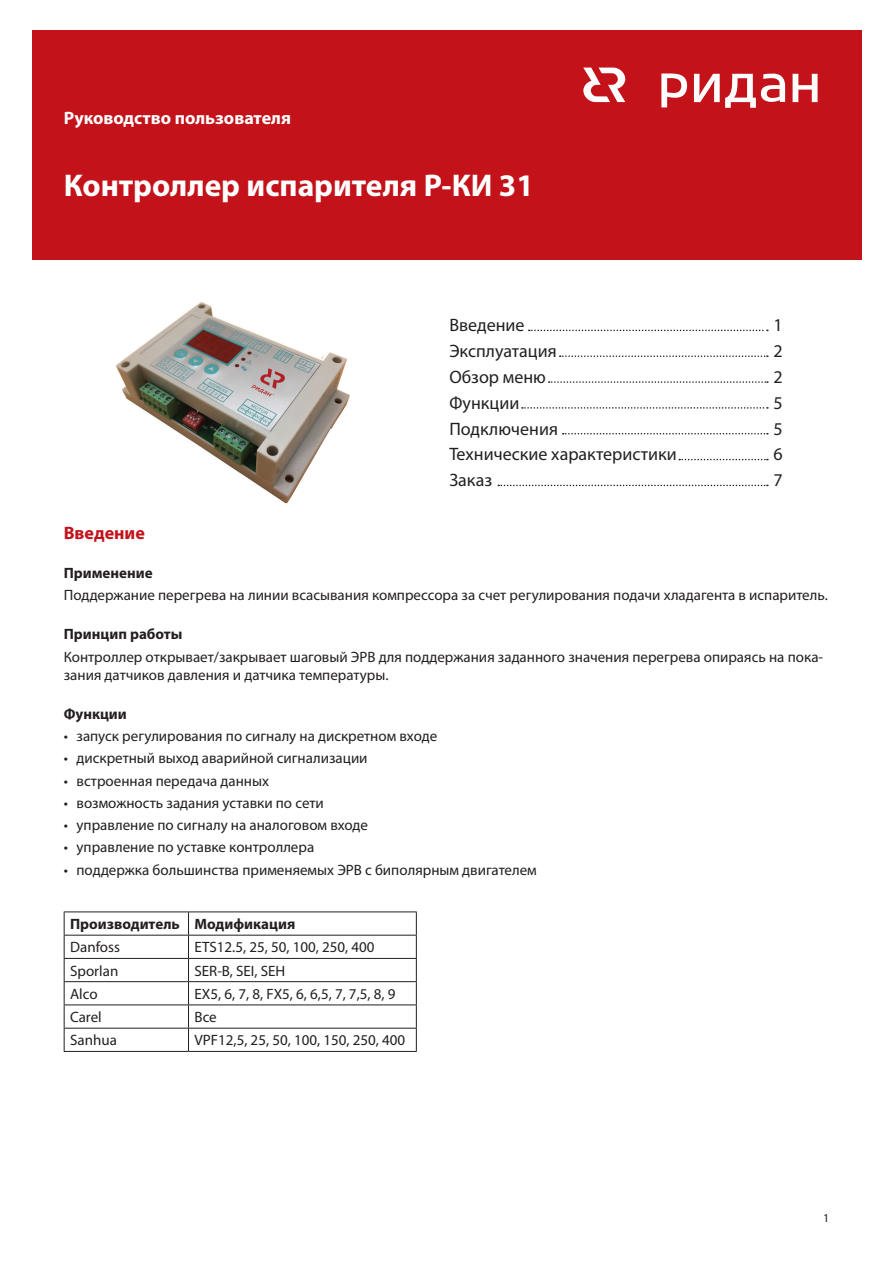
<style>
.page{position:relative;width:893px;height:1263px;background:#fff}
.page>*{position:absolute;margin:0;border:0;box-sizing:border-box;transform-origin:0 0}
.t1{font:700 31.5px "Myriad Pro";color:#fff}
.t2{font:18px "Myriad Pro";color:#231f20}
.t3{font:700 18px "Myriad Pro";color:#fff}
.t4{font:700 18px "Myriad Pro";color:#c4121a}
.t5{font:15px/18px "Myriad Pro";color:#231f20}
.t6{font:700 15px "Myriad Pro";color:#231f20}
.t7{font:12px "Myriad Pro";color:#231f20}
</style>
<div class="page">
<div style="left:32px;top:30px;width:829px;height:230px;background:#c4121a"></div>
<svg style="left:661px;top:73px;width:157px;height:35px"></svg>
<svg style="left:583px;top:68px;width:42px;height:34px"></svg>
<hr style="left:64px;top:911px;width:125px;height:1px;background:#231f20">
<hr style="left:189px;top:911px;width:228px;height:1px;background:#231f20">
<hr style="left:64px;top:935px;width:125px;height:1px;background:#231f20">
<hr style="left:189px;top:935px;width:228px;height:1px;background:#231f20">
<hr style="left:64px;top:958px;width:125px;height:1px;background:#231f20">
<hr style="left:189px;top:958px;width:228px;height:1px;background:#231f20">
<hr style="left:64px;top:981px;width:125px;height:1px;background:#231f20">
<hr style="left:189px;top:981px;width:228px;height:1px;background:#231f20">
<hr style="left:64px;top:1004px;width:125px;height:1px;background:#231f20">
<hr style="left:189px;top:1004px;width:228px;height:1px;background:#231f20">
<hr style="left:64px;top:1028px;width:125px;height:1px;background:#231f20">
<svg style="left:64px;top:912px;width:1px;height:139px"></svg>
<hr style="left:189px;top:1028px;width:228px;height:1px;background:#231f20">
<svg style="left:188px;top:912px;width:1px;height:139px"></svg>
<svg style="left:416px;top:912px;width:1px;height:139px"></svg>
<hr style="left:64px;top:1051px;width:125px;height:1px;background:#231f20">
<hr style="left:189px;top:1051px;width:228px;height:1px;background:#231f20">
<img style="left:115px;top:302px;width:235px;height:202px">
<svg style="left:529px;top:330px;width:239px;height:1px"></svg>
<svg style="left:560px;top:355px;width:208px;height:2px"></svg>
<svg style="left:549px;top:381px;width:219px;height:2px"></svg>
<svg style="left:522px;top:407px;width:246px;height:2px"></svg>
<svg style="left:563px;top:433px;width:205px;height:1px"></svg>
<svg style="left:679px;top:459px;width:89px;height:1px"></svg>
<svg style="left:498px;top:485px;width:270px;height:1px"></svg>
<p class="t3" style="left:64px;top:106px;width:229px">Руководство пользователя</p>
<h1 class="t1" style="left:64px;top:165px;width:472px">Контроллер испарителя Р-КИ 31</h1>
<p class="t2" style="left:449px;top:314px;width:77px">Введение</p>
<p class="t2" style="left:773px;top:314px;width:11px">1</p>
<p class="t2" style="left:449px;top:340px;width:109px">Эксплуатация</p>
<p class="t2" style="left:773px;top:340px;width:11px">2</p>
<p class="t2" style="left:449px;top:366px;width:98px">Обзор меню</p>
<p class="t2" style="left:773px;top:366px;width:11px">2</p>
<p class="t2" style="left:449px;top:392px;width:71px">Функции</p>
<p class="t2" style="left:773px;top:392px;width:11px">5</p>
<p class="t2" style="left:449px;top:417px;width:110px">Подключения</p>
<p class="t2" style="left:773px;top:417px;width:11px">5</p>
<p class="t2" style="left:449px;top:443px;width:229px">Технические характеристики</p>
<p class="t2" style="left:773px;top:443px;width:11px">6</p>
<p class="t2" style="left:449px;top:469px;width:44px">Заказ</p>
<p class="t2" style="left:773px;top:469px;width:11px">7</p>
<p class="t4" style="left:64px;top:521px;width:83px">Введение</p>
<p class="t6" style="left:64px;top:563px;width:90px">Применение</p>
<p class="t5" style="left:64px;top:586px;width:766px">Поддержание перегрева на линии всасывания компрессора за счет регулирования подачи хладагента в испаритель.</p>
<p class="t6" style="left:64px;top:625px;width:120px">Принцип работы</p>
<p class="t5" style="left:64px;top:647px;width:761px">Контроллер открывает/закрывает шаговый ЭРВ для поддержания заданного значения перегрева опираясь на пока&shy;зания датчиков давления и датчика температуры.</p>
<p class="t6" style="left:64px;top:704px;width:65px">Функции</p>
<p class="t5" style="left:64px;top:727px;width:375px">• запуск регулирования по сигналу на дискретном входе</p>
<p class="t5" style="left:64px;top:749px;width:305px">• дискретный выход аварийной сигнализации</p>
<p class="t5" style="left:64px;top:771px;width:207px">• встроенная передача данных</p>
<p class="t5" style="left:64px;top:794px;width:262px">• возможность задания уставки по сети</p>
<p class="t5" style="left:64px;top:816px;width:306px">• управление по сигналу на аналоговом входе</p>
<p class="t5" style="left:64px;top:838px;width:252px">• управление по уставке контроллера</p>
<p class="t5" style="left:64px;top:860px;width:475px">• поддержка большинства применяемых ЭРВ с биполярным двигателем</p>
<p class="t6" style="left:70px;top:914px;width:227px">Производитель Модификация</p>
<p class="t5" style="left:70px;top:938px;width:51px">Danfoss</p>
<p class="t5" style="left:195px;top:938px;width:182px">ETS12.5, 25, 50, 100, 250, 400</p>
<p class="t5" style="left:70px;top:961px;width:50px">Sporlan</p>
<p class="t5" style="left:195px;top:961px;width:92px">SER-B, SEI, SEH</p>
<p class="t5" style="left:70px;top:985px;width:29px">Alco</p>
<p class="t5" style="left:195px;top:985px;width:202px">EX5, 6, 7, 8, FX5, 6, 6,5, 7, 7,5, 8, 9</p>
<p class="t5" style="left:70px;top:1008px;width:33px">Carel</p>
<p class="t5" style="left:195px;top:1008px;width:24px">Все</p>
<p class="t5" style="left:70px;top:1031px;width:48px">Sanhua</p>
<p class="t5" style="left:195px;top:1031px;width:212px">VPF12,5, 25, 50, 100, 150, 250, 400</p>
<p class="t7" style="left:823px;top:1210px;width:8px">1</p>
</div>
